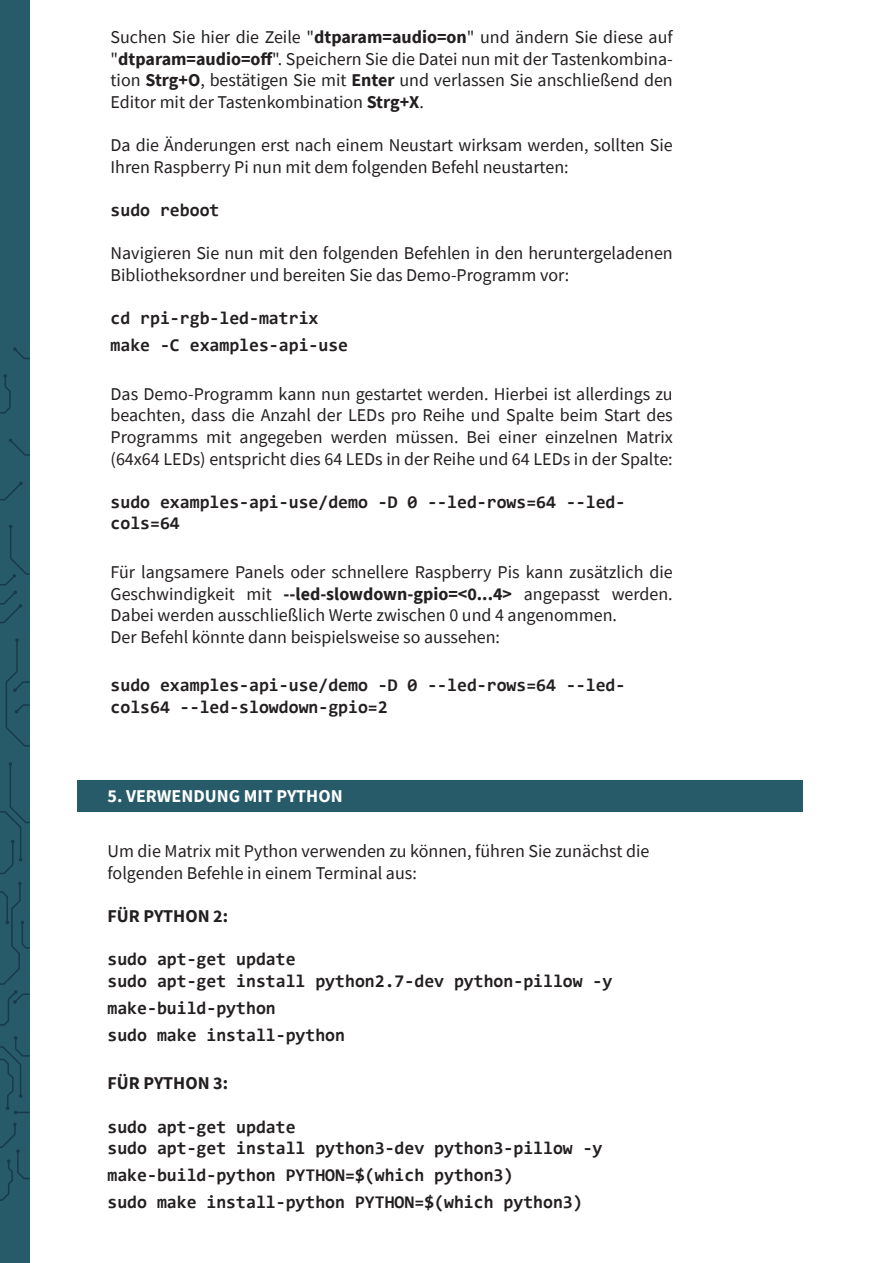
<style>
.page{position:relative;width:893px;height:1263px;background:#fff}
.page>*{position:absolute;margin:0;border:0;box-sizing:border-box;transform-origin:0 0}
.t1{font:18px/21.6px "Source Sans Pro";color:#231f20;text-align:justify}
.t2{font:700 18px/21.6px "Consolas";color:#231f20}
.t3{font:700 18px "Source Sans Pro";color:#231f20}
.t4{font:700 18px "Source Sans Pro";color:#fff}
.s1{font-weight:700}
</style>
<div class="page">
<div style="left:0;top:0;width:30px;height:1263px;background:#275b6a"></div>
<svg style="left:0;top:1122px;width:30px;height:79px"></svg>
<svg style="left:0;top:1036px;width:30px;height:78px"></svg>
<svg style="left:0;top:882px;width:30px;height:144px"></svg>
<svg style="left:0;top:762px;width:30px;height:112px"></svg>
<svg style="left:5px;top:638px;width:25px;height:109px"></svg>
<svg style="left:0;top:525px;width:30px;height:99px"></svg>
<svg style="left:0;top:482px;width:23px;height:19px"></svg>
<svg style="left:9px;top:438px;width:21px;height:18px"></svg>
<svg style="left:0;top:374px;width:11px;height:40px"></svg>
<svg style="left:13px;top:347px;width:17px;height:12px"></svg>
<div style="left:77px;top:780px;width:725px;height:32px;background:#275b6a"></div>
<p class="t1" style="left:111px;top:26px;width:564px">Suchen Sie hier die Zeile "<span class="s1">dtparam=audio=on</span>" und ändern Sie diese auf "<span class="s1">dtparam=audio=off</span>". Speichern Sie die Datei nun mit der Tastenkombina&shy;tion <span class="s1">Strg+O</span>, bestätigen Sie mit <span class="s1">Enter</span> und verlassen Sie anschließend den Editor mit der Tastenkombination <span class="s1">Strg+X</span>.</p>
<p class="t1" style="left:111px;top:134px;width:564px">Da die Änderungen erst nach einem Neustart wirksam werden, sollten Sie<br>Ihren Raspberry Pi nun mit dem folgenden Befehl neustarten:</p>
<p class="t2" style="left:111px;top:199px;width:110px">sudo reboot</p>
<p class="t1" style="left:111px;top:242px;width:564px">Navigieren Sie nun mit den folgenden Befehlen in den heruntergeladenen<br>Bibliotheksordner und bereiten Sie das Demo-Programm vor:</p>
<p class="t2" style="left:111px;top:307px;width:209px">cd rpi-rgb-led-matrix</p>
<p class="t2" style="left:111px;top:334px;width:239px">make -C examples-api-use</p>
<p class="t1" style="left:111px;top:383px;width:564px">Das Demo-Programm kann nun gestartet werden. Hierbei ist allerdings zu beachten, dass die Anzahl der LEDs pro Reihe und Spalte beim Start des Programms mit angegeben werden müssen. Bei einer einzelnen Matrix (64x64 LEDs) entspricht dies 64 LEDs in der Reihe und 64 LEDs in der Spalte:</p>
<p class="t2" style="left:111px;top:491px;width:516px">sudo examples-api-use/demo -D 0 --led-rows=64 --led&shy;cols=64</p>
<p class="t1" style="left:111px;top:561px;width:564px">Für langsamere Panels oder schnellere Raspberry Pis kann zusätzlich die Geschwindigkeit mit <span class="s1">--led-slowdown-gpio=&lt;0...4&gt;</span> angepasst werden.<br>Dabei werden ausschließlich Werte zwischen 0 und 4 angenommen.</p>
<p class="t1" style="left:111px;top:626px;width:391px">Der Befehl könnte dann beispielsweise so aussehen:</p>
<p class="t2" style="left:111px;top:674px;width:516px">sudo examples-api-use/demo -D 0 --led-rows=64 --led&shy;cols64 --led-slowdown-gpio=2</p>
<p class="t4" style="left:107px;top:783px;width:237px">5. VERWENDUNG MIT PYTHON</p>
<p class="t1" style="left:107px;top:840px;width:543px">Um die Matrix mit Python verwenden zu können, führen Sie zunächst die folgenden Befehle in einem Terminal aus:</p>
<p class="t3" style="left:107px;top:904px;width:122px">FÜR PYTHON 2:</p>
<p class="t2" style="left:107px;top:948px;width:190px">sudo apt-get update</p>
<p class="t2" style="left:107px;top:970px;width:506px">sudo apt-get install python2.7-dev python-pillow -y</p>
<p class="t2" style="left:107px;top:997px;width:170px">make-build-python</p>
<p class="t2" style="left:107px;top:1024px;width:239px">sudo make install-python</p>
<p class="t3" style="left:107px;top:1071px;width:122px">FÜR PYTHON 3:</p>
<p class="t2" style="left:107px;top:1116px;width:190px">sudo apt-get update</p>
<p class="t2" style="left:107px;top:1137px;width:496px">sudo apt-get install python3-dev python3-pillow -y</p>
<p class="t2" style="left:107px;top:1164px;width:407px">make-build-python PYTHON=$(which python3)</p>
<p class="t2" style="left:107px;top:1191px;width:477px">sudo make install-python PYTHON=$(which python3)</p>
</div>
